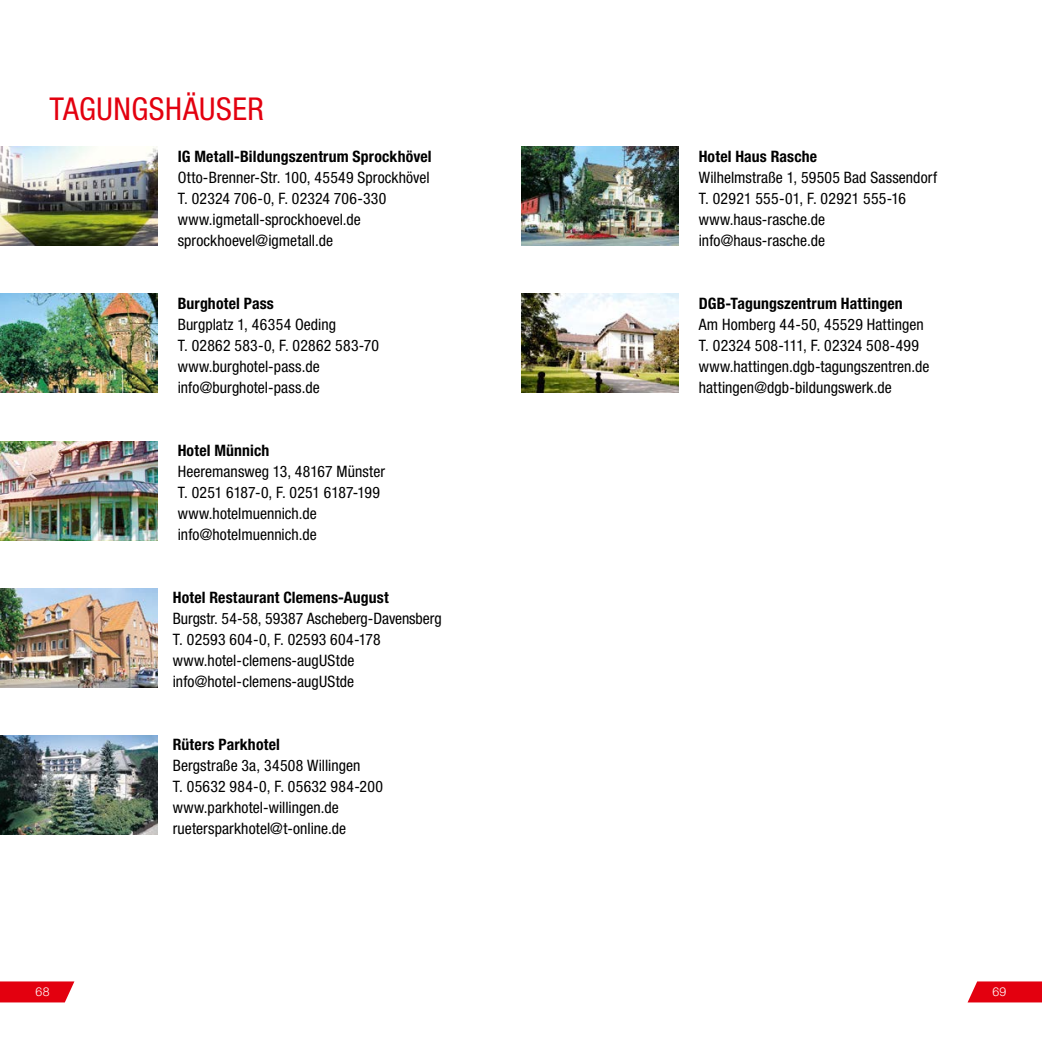
<style>
.page{position:relative;width:1042px;height:1042px;background:#fff}
.page>*{position:absolute;margin:0;border:0;box-sizing:border-box;transform-origin:0 0}
.t1{font:condensed 31.5px "Helvetica Neue LT Std";letter-spacing:.015em;color:#e3000f}
.t2{font:condensed 15.75px/21px "Helvetica Neue LT Std";letter-spacing:.005em;color:#000}
.t3{font:700 condensed 15.75px "Helvetica Neue LT Std";letter-spacing:.01em;color:#000}
.t4{font:300 12.25px "Helvetica Neue LT Std";color:#fff}
</style>
<div class="page">
<img style="left:0;top:294px;width:158px;height:99px">
<img style="left:0;top:146px;width:158px;height:100px">
<img style="left:0;top:441px;width:158px;height:100px">
<img style="left:0;top:588px;width:158px;height:99px">
<img style="left:0;top:735px;width:158px;height:99px">
<img style="left:521px;top:294px;width:158px;height:99px">
<img style="left:521px;top:146px;width:158px;height:100px">
<svg style="left:0;top:981px;width:74px;height:21px;background:#e51421"></svg>
<svg style="left:967px;top:981px;width:75px;height:21px;background:#e51725"></svg>
<h1 class="t1" style="left:50px;top:91px;width:216px">TAGUNGSHÄUSER</h1>
<p class="t3" style="left:178px;top:147px;width:255px">IG Metall-Bildungszentrum Sprockhövel</p>
<p class="t2" style="left:178px;top:167px;width:254px">Otto-Brenner-Str. 100, 45549 Sprockhövel T. 02324 706-0, F. 02324 706-330 www.igmetall-sprockhoevel.de sprockhoevel@igmetall.de</p>
<p class="t3" style="left:178px;top:294px;width:98px">Burghotel Pass</p>
<p class="t2" style="left:178px;top:314px;width:203px">Burgplatz 1, 46354 Oeding<br>T. 02862 583-0, F. 02862 583-70 www.burghotel-pass.de info@burghotel-pass.de</p>
<p class="t3" style="left:178px;top:441px;width:93px">Hotel Münnich</p>
<p class="t2" style="left:178px;top:461px;width:209px">Heeremansweg 13, 48167 Münster<br>T. 0251 6187-0, F. 0251 6187-199 www.hotelmuennich.de info@hotelmuennich.de</p>
<p class="t3" style="left:173px;top:588px;width:217px">Hotel Restaurant Clemens-August</p>
<p class="t2" style="left:173px;top:608px;width:270px">Burgstr. 54-58, 59387 Ascheberg-Davensberg T. 02593 604-0, F. 02593 604-178 www.hotel-clemens-augUStde info@hotel-clemens-augUStde</p>
<p class="t3" style="left:173px;top:735px;width:109px">Rüters Parkhotel</p>
<p class="t2" style="left:173px;top:755px;width:212px">Bergstraße 3a, 34508 Willingen<br>T. 05632 984-0, F. 05632 984-200 www.parkhotel-willingen.de ruetersparkhotel@t-online.de</p>
<p class="t3" style="left:699px;top:147px;width:120px">Hotel Haus Rasche</p>
<p class="t2" style="left:699px;top:167px;width:240px">Wilhelmstraße 1, 59505 Bad Sassendorf<br>T. 02921 555-01, F. 02921 555-16 www.haus-rasche.de info@haus-rasche.de</p>
<p class="t3" style="left:699px;top:294px;width:206px">DGB-Tagungszentrum Hattingen</p>
<p class="t2" style="left:699px;top:314px;width:232px">Am Homberg 44-50, 45529 Hattingen T. 02324 508-111, F. 02324 508-499 www.hattingen.dgb-tagungszentren.de hattingen@dgb-bildungswerk.de</p>
<p class="t4" style="left:36px;top:984px;width:16px">68</p>
<p class="t4" style="left:992px;top:984px;width:15px">69</p>
</div>
